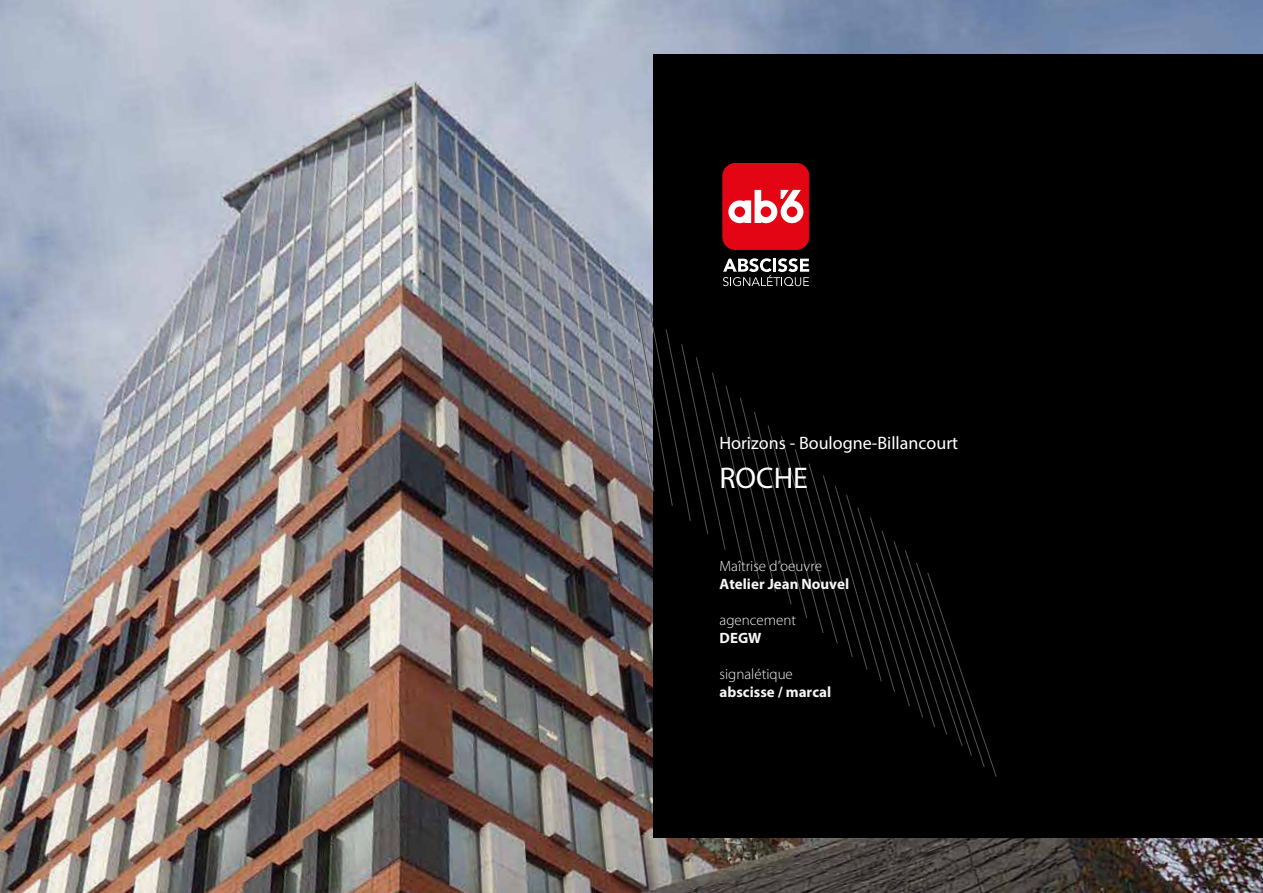
<style>
.page{position:relative;width:1263px;height:893px;background:#fff}
.page>*{position:absolute;margin:0;border:0;box-sizing:border-box;transform-origin:0 0}
.t1{font:30px "Myriad Pro";color:#fff}
.t2{font:18px "Myriad Pro";color:#fff}
.t3{font:300 15px "Myriad Pro";color:#f5f5f5}
.t4{font:700 15px "Myriad Pro";color:#f5f5f5}
</style>
<div class="page">
<img style="left:0;top:0;width:1263px;height:893px">
<div style="left:654px;top:55px;width:609px;height:783px;background:#000"></div>
<svg style="left:723px;top:163px;width:86px;height:87px;background:#e32f3a"></svg>
<svg style="left:723px;top:258px;width:86px;height:28px"></svg>
<svg style="left:630px;top:301px;width:366px;height:476px"></svg>
<p class="t2" style="left:719px;top:432px;width:240px">Horizons - Boulogne-Billancourt</p>
<h1 class="t1" style="left:719px;top:459px;width:90px">ROCHE</h1>
<p class="t3" style="left:719px;top:558px;width:104px">Maîtrise d’oeuvre</p>
<p class="t4" style="left:719px;top:575px;width:131px">Atelier Jean Nouvel</p>
<p class="t3" style="left:719px;top:612px;width:78px">agencement</p>
<p class="t4" style="left:719px;top:629px;width:43px">DEGW</p>
<p class="t3" style="left:719px;top:666px;width:75px">signalétique</p>
<p class="t4" style="left:719px;top:683px;width:113px">abscisse / marcal</p>
</div>
